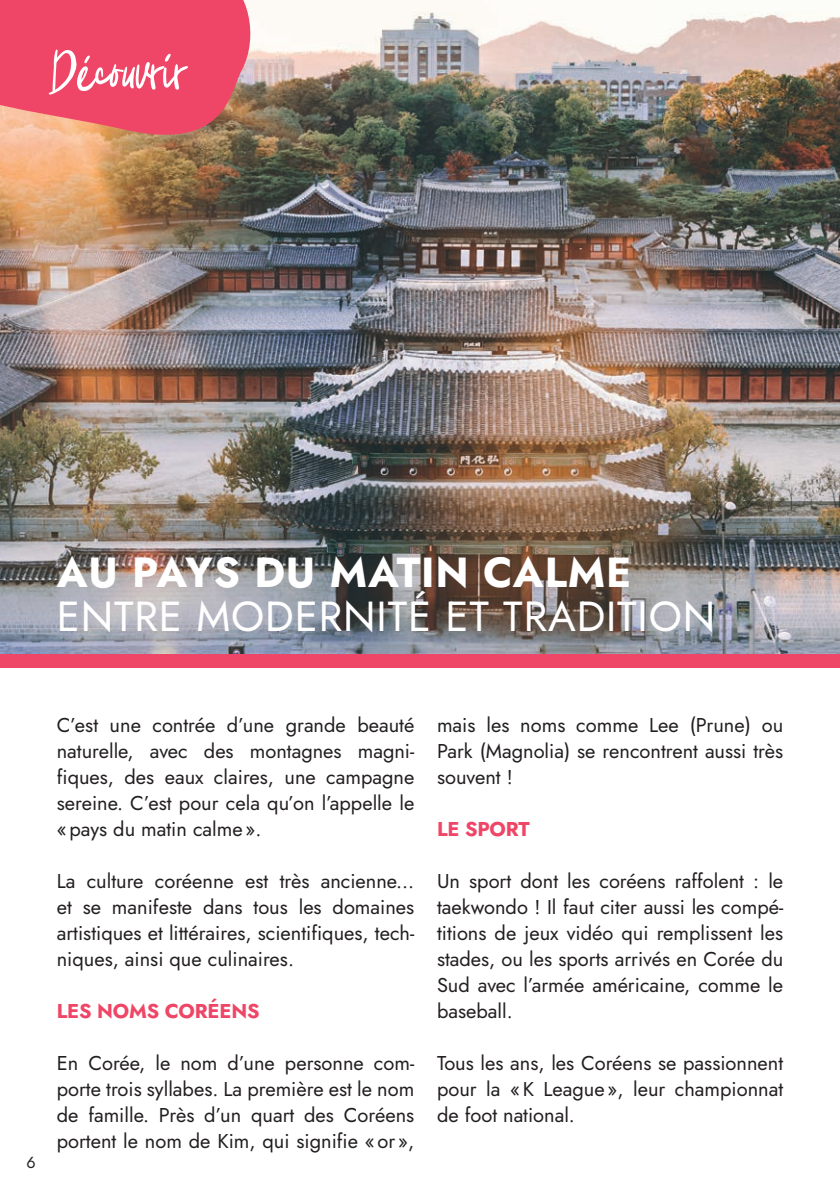
<style>
.page{position:relative;width:840px;height:1191px;background:#fff}
.page>*{position:absolute;margin:0;border:0;box-sizing:border-box;transform-origin:0 0}
.t1{font:50px "Aescudos";letter-spacing:.01em;color:#fff}
.t2{font:42px "Jost";letter-spacing:.02em;color:#fff}
.t3{font:700 42px "Jost";letter-spacing:.02em;color:#fff}
.t4{font:20px/26px "Jost";color:#231f20;text-align:justify}
.t5{font:700 20px "Jost";letter-spacing:-.01em;color:#ef4667}
.t6{font:16px "Jost";color:#231f20}
</style>
<div class="page">
<div style="left:0;top:0;width:839px;height:668px;background:#ef4667"></div>
<img style="left:0;top:0;width:839px;height:653px">
<svg style="left:0;top:0;width:259px;height:153px"></svg>
<h1 class="t1" style="left:49px;top:35px;width:137px">Découvrir</h1>
<h2 class="t3" style="left:57px;top:544px;width:576px">AU PAYS DU MATIN CALME</h2>
<h2 class="t2" style="left:57px;top:588px;width:659px">ENTRE MODERNITÉ ET TRADITION</h2>
<p class="t6" style="left:27px;top:1151px;width:11px">6</p>
<p class="t4" style="left:57px;top:712px;width:359px">C’est une contrée d’une grande beauté naturelle, avec des montagnes magni&shy;fiques, des eaux claires, une campagne sereine. C’est pour cela qu’on l’appelle le «pays du matin calme».</p>
<p class="t4" style="left:57px;top:868px;width:359px">La culture coréenne est très ancienne... et se manifeste dans tous les domaines artistiques et littéraires, scientifiques, tech&shy;niques, ainsi que culinaires.</p>
<p class="t5" style="left:57px;top:997px;width:204px">LES NOMS CORÉENS</p>
<p class="t4" style="left:57px;top:1050px;width:359px">En Corée, le nom d’une personne com&shy;porte trois syllabes. La première est le nom de famille. Près d’un quart des Coréens portent le nom de Kim, qui signifie «or»,</p>
<p class="t4" style="left:437px;top:712px;width:347px">mais les noms comme Lee (Prune) ou Park (Magnolia) se rencontrent aussi très souvent !</p>
<p class="t5" style="left:437px;top:815px;width:94px">LE SPORT</p>
<p class="t4" style="left:437px;top:868px;width:347px">Un sport dont les coréens raffolent : le taekwondo ! Il faut citer aussi les compé&shy;titions de jeux vidéo qui remplissent les stades, ou les sports arrivés en Corée du Sud avec l’armée américaine, comme le baseball.</p>
<p class="t4" style="left:437px;top:1050px;width:347px">Tous les ans, les Coréens se passionnent pour la «K League», leur championnat de foot national.</p>
</div>
